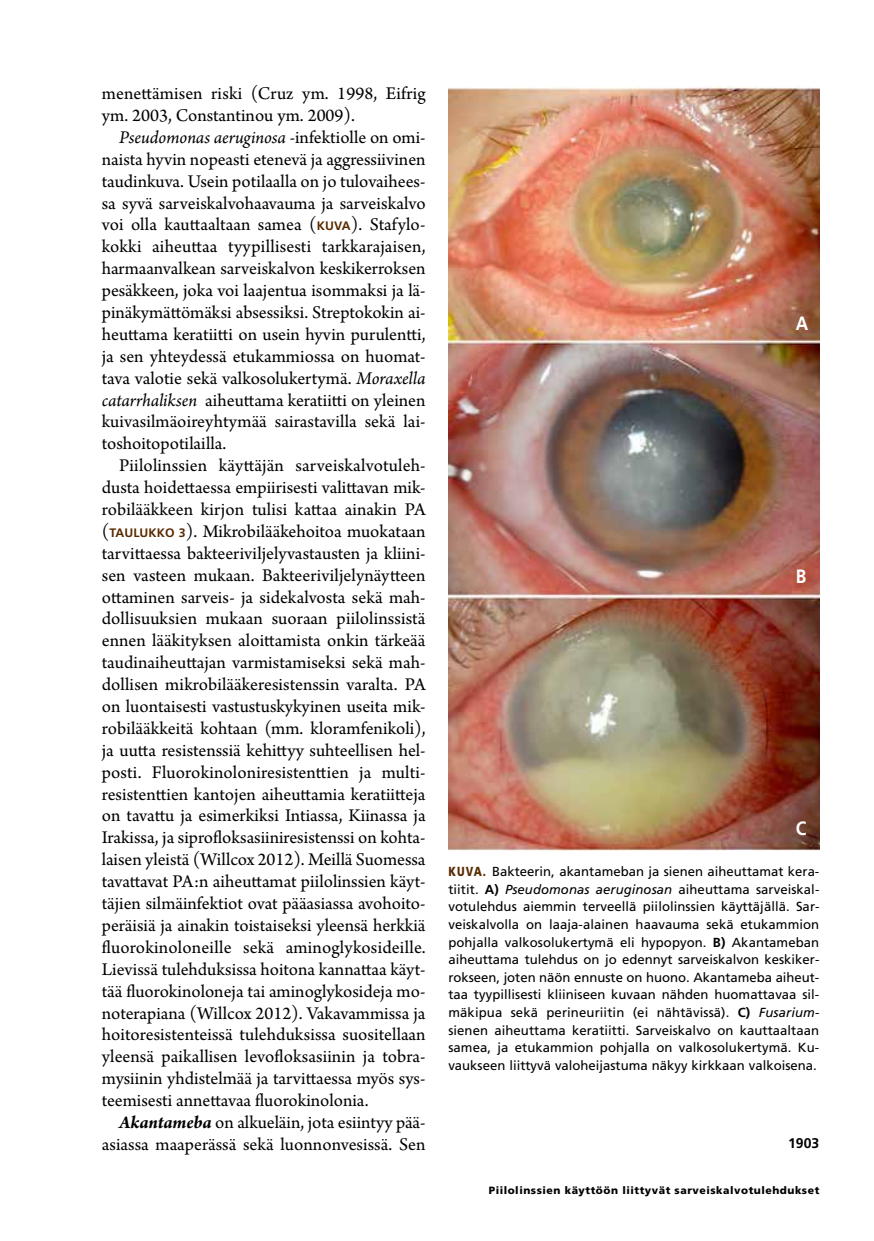
<style>
.page{position:relative;width:874px;height:1241px;background:#fff}
.page>*{position:absolute;margin:0;border:0;box-sizing:border-box;transform-origin:0 0}
.t1{font:700 19.25px "Frutiger LT Std";color:#fff;scale:.9 1}
.t2{font:18.9px/21.9px "Arno Pro";color:#000;text-align:justify}
.t3{font:700 14px "Frutiger LT Std";color:#000}
.t4{font:13.12px/17.7px "Frutiger LT Std";color:#000;text-align:justify}
.t5{font:900 10.5px "Frutiger LT Std";letter-spacing:.05em;color:#000}
.s1{font-style:italic}
.s2{font-family:"Frutiger LT Std";font-weight:700;font-size:12.25px;color:#582b00}
.s3{font-weight:700;font-style:italic}
.s4{font-weight:900;color:#582b00}
.s5{font-weight:700}
</style>
<div class="page">
<img style="left:448px;top:87px;width:371px;height:763px">
<p class="t2" style="left:102px;top:83px;width:325px">menettämisen riski (Cruz ym. 1998, Eifrig ym. 2003, Constantinou ym. 2009).</p>
<p class="t2" style="left:102px;top:127px;width:325px;text-indent:17px"><span class="s1">Pseudomonas aeruginosa</span> -infektiolle on omi&shy;naista hyvin nopeasti etenevä ja aggressiivinen taudinkuva. Usein potilaalla on jo tulovaihees&shy;sa syvä sarveiskalvohaavauma ja sarveiskalvo voi olla kauttaaltaan samea (<span class="s2">KUVA</span>). Stafylo&shy;kokki aiheuttaa tyypillisesti tarkkarajaisen, harmaanvalkean sarveiskalvon keskikerroksen pesäkkeen, joka voi laajentua isommaksi ja lä&shy;pinäkymättömäksi absessiksi. Streptokokin ai&shy;heuttama keratiitti on usein hyvin purulentti, ja sen yhteydessä etukammiossa on huomat&shy;tava valotie sekä valkosolukertymä. <span class="s1">Moraxella catarrhaliksen</span> aiheuttama keratiitti on yleinen kuivasilmäoireyhtymää sairastavilla sekä lai&shy;toshoitopotilailla.</p>
<p class="t2" style="left:102px;top:455px;width:325px;text-indent:17px">Piilolinssien käyttäjän sarveiskalvotuleh&shy;dusta hoidettaessa empiirisesti valittavan mik&shy;robilääkkeen kirjon tulisi kattaa ainakin PA (<span class="s2">TAULUKKO 3</span>). Mikrobilääkehoitoa muokataan tarvittaessa bakteeriviljelyvastausten ja kliini&shy;sen vasteen mukaan. Bakteeriviljelynäytteen ottaminen sarveis- ja sidekalvosta sekä mah&shy;dollisuuksien mukaan suoraan piilolinssistä ennen lääkityksen aloittamista onkin tärkeää taudinaiheuttajan varmistamiseksi sekä mah&shy;dollisen mikrobilääkeresistenssin varalta. PA on luontaisesti vastustuskykyinen useita mik&shy;robilääkkeitä kohtaan (mm. kloramfenikoli), ja uutta resistenssiä kehittyy suhteellisen hel&shy;posti. Fluorokinoloniresistenttien ja multi&shy;resistenttien kantojen aiheuttamia keratiitteja on tavattu ja esimerkiksi Intiassa, Kiinassa ja Irakissa, ja siprofloksasiiniresistenssi on kohta&shy;laisen yleistä (Willcox 2012). Meillä Suomessa tavattavat PA:n aiheuttamat piilolinssien käyt&shy;täjien silmäinfektiot ovat pääasiassa avohoito&shy;peräisiä ja ainakin toistaiseksi yleensä herkkiä fluorokinoloneille sekä aminoglykosideille.<br>Lievissä tulehduksissa hoitona kannattaa käyt&shy;tää fluorokinoloneja tai aminoglykosideja mo&shy;noterapiana (Willcox 2012). Vakavammissa ja hoitoresistenteissä tulehduksissa suositellaan yleensä paikallisen levofloksasiinin ja tobra&shy;mysiinin yhdistelmää ja tarvittaessa myös sys&shy;teemisesti annettavaa fluorokinolonia.</p>
<p class="t2" style="left:102px;top:1112px;width:325px;text-align:right"><span class="s3">Akantameba</span> on alkueläin, jota esiintyy pää&shy;asiassa maaperässä sekä luonnonvesissä. Sen</p>
<p class="t1" style="left:795px;top:311px;width:15px">A</p>
<p class="t1" style="left:795px;top:564px;width:13px">B</p>
<p class="t1" style="left:795px;top:816px;width:13px">C</p>
<p class="t4" style="left:448px;top:862px;width:372px"><span class="s4">KU VA.</span> Bakteerin, akantameban ja sienen aiheuttamat kera&shy;tiitit. <span class="s5">A)</span> <span class="s1">Pseudomonas aeruginosan</span> aiheuttama sarveiskal&shy;votulehdus aiemmin terveellä piilolinssien käyttäjällä. Sar&shy;veiskalvolla on laaja-alainen haavauma sekä etukammion pohjalla valkosolukertymä eli hypopyon. <span class="s5">B)</span> Akantameban aiheuttama tulehdus on jo edennyt sarveiskalvon keskiker&shy;rokseen, joten näön ennuste on huono. Akantameba aiheut&shy;taa tyypillisesti kliiniseen kuvaan nähden huomattavaa sil&shy;mäkipua sekä perineuriitin (ei nähtävissä). <span class="s5">C)</span> <span class="s1">Fusarium&shy;</span>sienen aiheuttama keratiitti. Sarveiskalvo on kauttaaltaan samea, ja etukammion pohjalla on valkosolukertymä. Ku&shy;vaukseen liittyvä valoheijastuma näkyy kirkkaan valkoisena.</p>
<p class="t3" style="left:787px;top:1134px;width:33px">1903</p>
<p class="t5" style="left:488px;top:1183px;width:332px">Piilolinssien käyttöön liittyvät sarveiskalvotulehdukset</p>
</div>
